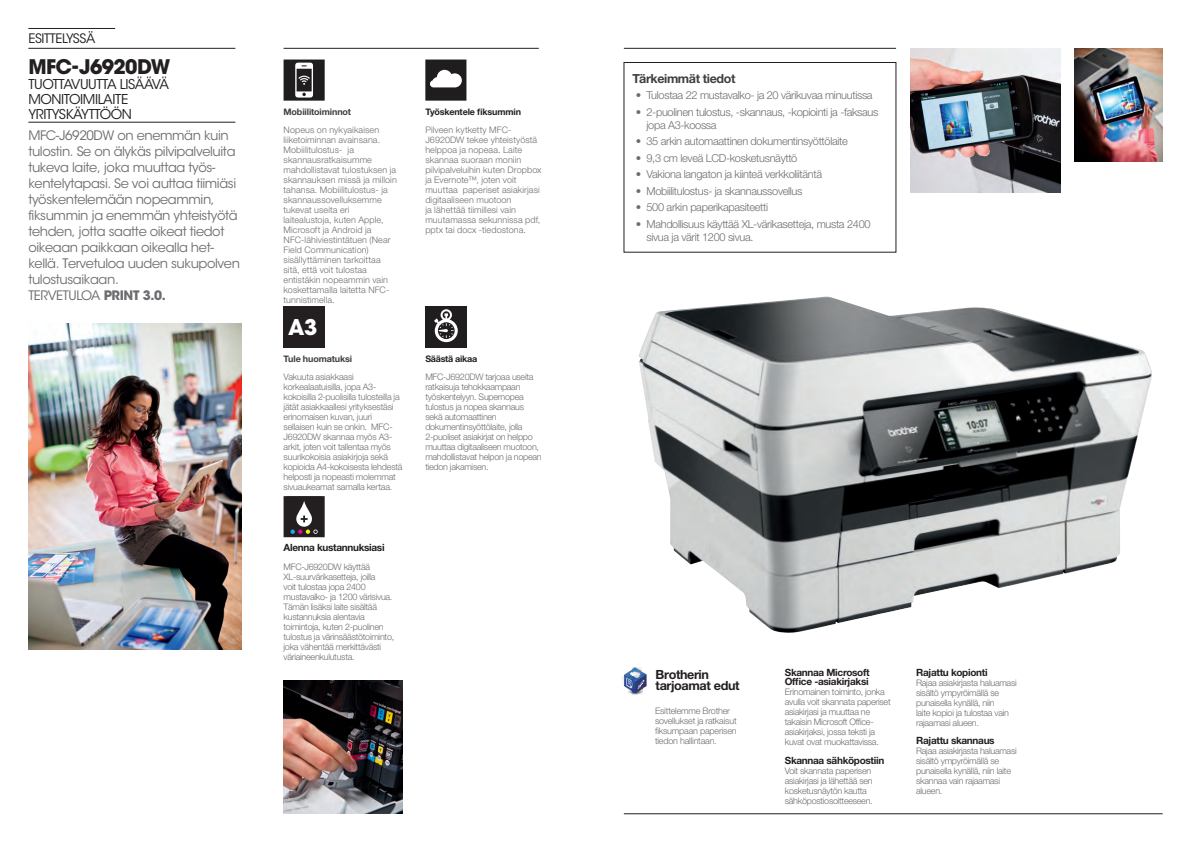
<style>
.page{position:relative;width:1191px;height:842px;background:#fff}
.page>*{position:absolute;margin:0;border:0;box-sizing:border-box;transform-origin:0 0}
.t1{font:700 21.6px "ITC Avant Garde Std";color:#fff}
.t2{font:700 20px "ITC Avant Garde Std";letter-spacing:-.03em;color:#231f20}
.t3{font:13.5px/15px "ITC Avant Garde Std";letter-spacing:-.03em;color:#231f20}
.t4{font:13px/16px "ITC Avant Garde Std";letter-spacing:-.03em;color:#6c6d70}
.t5{font:13px "ITC Avant Garde Std";letter-spacing:-.03em;color:#231f20}
.t6{font:700 12.6px/11px "Helvetica Neue LT Std";letter-spacing:-.03em;color:#231f20}
.t7{font:700 12.5px "Helvetica Neue LT Std";letter-spacing:-.03em;color:#3e3e3f}
.t8{font:300 11px/13px "Helvetica Neue LT Std";letter-spacing:-.03em;color:#6c6d70}
.t9{font:700 10px/9px "Helvetica Neue LT Std";letter-spacing:-.03em;color:#231f20}
.t10{font:300 9px/10px "Helvetica Neue LT Std";letter-spacing:-.025em;color:#6c6d70}
.t11{font:300 9px/10px "Helvetica Neue LT Std";letter-spacing:.01em;color:#6c6d70}
.t12{font:700 9px "Helvetica Neue LT Std";letter-spacing:-.025em;color:#231f20}
.t13{font:700 9px "Helvetica Neue LT Std";letter-spacing:-.015em;color:#3e3e3f}
.s1{font-weight:700}
.s2{font-size:21.4px}
</style>
<div class="page">
<hr style="left:28px;top:122px;width:207px;height:1px;background:#231f20">
<hr style="left:28px;top:48px;width:207px;height:1px;background:#231f20">
<hr style="left:28px;top:28px;width:87px;height:1px;background:#231f20">
<div style="left:283px;top:306px;width:42px;height:41px;background:#231f20"></div>
<div style="left:425px;top:306px;width:41px;height:41px;background:#201d1e"></div>
<svg style="left:434px;top:309px;width:24px;height:33px"></svg>
<svg style="left:425px;top:60px;width:41px;height:41px"></svg>
<svg style="left:283px;top:60px;width:42px;height:41px;background:#4c494a"></svg>
<svg style="left:283px;top:496px;width:42px;height:41px;background:#484445"></svg>
<hr style="left:624px;top:813px;width:538px;height:1px;background:#231f20">
<hr style="left:283px;top:48px;width:256px;height:1px;background:#231f20">
<hr style="left:624px;top:48px;width:272px;height:1px;background:#231f20">
<img style="left:639px;top:297px;width:513px;height:336px">
<img style="left:28px;top:323px;width:213px;height:326px">
<svg style="left:622px;top:667px;width:25px;height:28px"></svg>
<img style="left:910px;top:48px;width:150px;height:145px">
<img style="left:283px;top:680px;width:120px;height:134px">
<img style="left:1074px;top:48px;width:88px;height:114px">
<h3 class="t5" style="left:28px;top:31px;width:68px">ESITTELYSSÄ</h3>
<h2 class="t2" style="left:28px;top:54px;width:144px">MFC-J6920DW</h2>
<h3 class="t3" style="left:28px;top:77px;width:142px">TUOTTAVUUTTA LISÄÄVÄ<br>MONITOIMILAITE<br>YRITYSKÄYTTÖÖN</h3>
<p class="t4" style="left:28px;top:127px;width:213px">MFC-J6920DW on enemmän kuin tulostin. Se on älykäs pilvipalveluita tukeva laite, joka muuttaa työs&shy;kentelytapasi. Se voi auttaa tiimiäsi työskentelemään nopeammin, fiksummin ja enemmän yhteistyötä tehden, jotta saatte oikeat tiedot oikeaan paikkaan oikealla het&shy;kellä. Tervetuloa uuden sukupolven tulostusaikaan.<br>TERVETULOA <span class="s1">PRINT 3.0.</span></p>
<p class="t13" style="left:283px;top:106px;width:69px">Mobiilitoiminnot</p>
<p class="t11" style="left:283px;top:125px;width:115px">Nopeus on nykyaikaisen liiketoiminnan avainsana.<br>Mobiilitulostus- ja skannausratkaisumme mahdollistavat tulostuksen ja skannauksen missä ja milloin tahansa. Mobiilitulostus- ja skannaussovelluksemme tukevat useita eri laitealustoja, kuten Apple,<br>Microsoft ja Android ja<br>NFC-lähiviestintätuen (Near<br>Field Communication) sisällyttäminen tarkoittaa sitä, että voit tulostaa entistäkin nopeammin vain koskettamalla laitetta NFC&shy;tunnistimella.</p>
<h1 class="t1" style="left:288px;top:313px;width:31px">A<span class="s2">3</span></h1>
<p class="t13" style="left:283px;top:353px;width:70px">Tule huomatuksi</p>
<p class="t10" style="left:283px;top:372px;width:121px">Vakuuta asiakkaasi korkealaatuisilla, jopa A3- kokoisilla 2-puolisilla tulosteilla ja jätät asiakkaallesi yrityksestäsi erinomaisen kuvan, juuri sellaisen kuin se onkin. MFC-<br>J6920DW skannaa myös A3- arkit, joten voit tallentaa myös suurikokoisia asiakirjoja sekä kopioida A4-kokoisesta lehdestä helposti ja nopeasti molemmat sivuaukeamat samalla kertaa.</p>
<p class="t9" style="left:283px;top:543px;width:103px">Alenna kustannuksiasi</p>
<p class="t10" style="left:283px;top:562px;width:112px">MFC-J6920DW käyttää<br>XL-suurvärikasetteja, joilla<br>voit tulostaa jopa 2400 mustavalko- ja 1200 värisivua.<br>Tämän lisäksi laite sisältää kustannuksia alentavia toimintoja, kuten 2-puolinen tulostus ja värinsäästötoiminto, joka vähentää merkittävästi väriaineenkulutusta.</p>
<p class="t12" style="left:425px;top:106px;width:97px">Työskentele fiksummin</p>
<p class="t11" style="left:425px;top:125px;width:118px">Pilveen kytketty MFC-<br>J6920DW tekee yhteistyöstä helppoa ja nopeaa. Laite skannaa suoraan moniin pilvipalveluihin kuten Dropbox ja Evernote™, joten voit muuttaa paperiset asiakirjasi digitaaliseen muotoon<br>ja lähettää tiimillesi vain muutamassa sekunnissa pdf, pptx tai docx -tiedostona.</p>
<p class="t12" style="left:425px;top:353px;width:53px">Säästä aikaa</p>
<p class="t10" style="left:425px;top:372px;width:118px">MFC-J6920DW tarjoaa useita ratkaisuja tehokkaampaan työskentelyyn. Supernopea tulostus ja nopea skannaus sekä automaattinen dokumentinsyöttölaite, jolla<br>2-puoliset asiakirjat on helppo muuttaa digitaaliseen muotoon, mahdollistavat helpon ja nopean tiedon jakamisen.</p>
<h3 class="t7" style="left:632px;top:70px;width:105px">Tärkeimmät tiedot</h3>
<p class="t8" style="left:636px;top:89px;width:238px">• Tulostaa 22 mustavalko- ja 20 värikuvaa minuutissa</p>
<p class="t8" style="left:646px;top:105px;width:233px;text-indent:-11px">• 2-puolinen tulostus, -skannaus, -kopiointi ja -faksaus jopa A3-koossa</p>
<p class="t8" style="left:636px;top:135px;width:213px">• 35 arkin automaattinen dokumentinsyöttölaite</p>
<p class="t8" style="left:636px;top:151px;width:163px">• 9,3 cm leveä LCD-kosketusnäyttö</p>
<p class="t8" style="left:636px;top:168px;width:188px">• Vakiona langaton ja kiinteä verkkoliitäntä</p>
<p class="t8" style="left:636px;top:184px;width:168px">• Mobiilitulostus- ja skannaussovellus</p>
<p class="t8" style="left:636px;top:201px;width:134px">• 500 arkin paperikapasiteetti</p>
<p class="t8" style="left:646px;top:217px;width:225px;text-indent:-11px">• Mahdollisuus käyttää XL-värikasetteja, musta 2400 sivua ja värit 1200 sivua.</p>
<h3 class="t6" style="left:655px;top:668px;width:86px">Brotherin tarjoamat edut</h3>
<p class="t10" style="left:655px;top:706px;width:83px">Esittelemme Brother sovellukset ja ratkaisut fiksumpaan paperisen tiedon hallintaan.</p>
<p class="t9" style="left:785px;top:668px;width:86px">Skannaa Microsoft<br>Office -asiakirjaksi</p>
<p class="t10" style="left:785px;top:687px;width:107px">Erinomainen toiminto, jonka avulla voit skannata paperiset asiakirjasi ja muuttaa ne takaisin Microsoft Office&shy;asiakirjaksi, jossa teksti ja kuvat ovat muokattavissa.</p>
<p class="t9" style="left:785px;top:756px;width:101px">Skannaa sähköpostiin</p>
<p class="t10" style="left:785px;top:766px;width:89px">Voit skannata paperisen asiakirjasi ja lähettää sen kosketusnäytön kautta sähköpostiosoitteeseen.</p>
<p class="t9" style="left:916px;top:668px;width:73px">Rajattu kopionti</p>
<p class="t10" style="left:916px;top:678px;width:102px">Rajaa asiakirjasta haluamasi sisältö ympyröimällä se punaisella kynällä, niin<br>laite kopioi ja tulostaa vain rajaamasi alueen.</p>
<p class="t9" style="left:916px;top:736px;width:80px">Rajattu skannaus</p>
<p class="t10" style="left:916px;top:746px;width:102px">Rajaa asiakirjasta haluamasi sisältö ympyröimällä se punaisella kynällä, niin laite skannaa vain rajaamasi alueen.</p>
</div>
